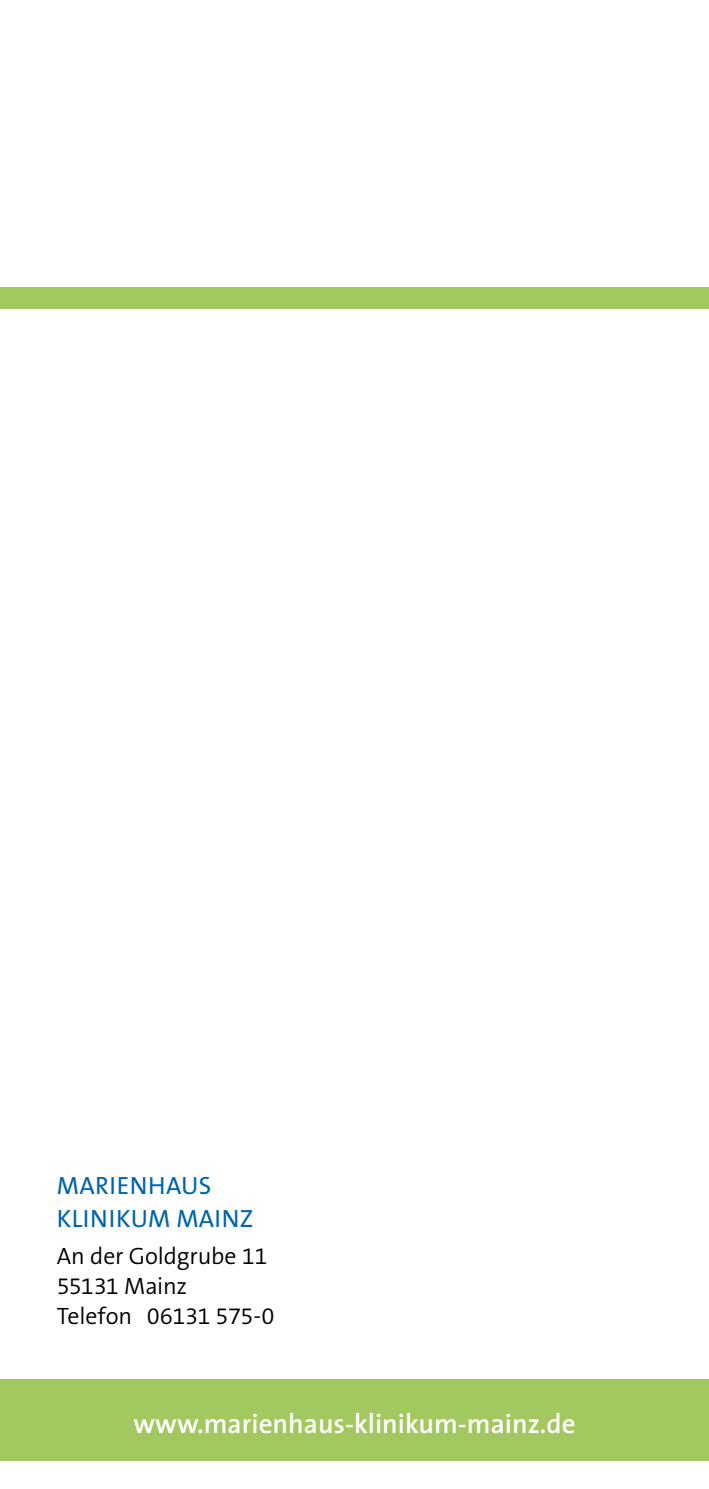
<style>
.page{position:relative;width:709px;height:1489px;background:#fff}
.page>*{position:absolute;margin:0;border:0;box-sizing:border-box;transform-origin:0 0}
.t1{font:600 27.5px "The Sans";color:#fff}
.t2{font:25px/32.5px "The Sans B W5 Plain";letter-spacing:.015em;color:#0065a9}
.t3{font:300 23.75px/30px "The Sans B W4";letter-spacing:-.01em;color:#000}
</style>
<div class="page">
<div style="left:0;top:287px;width:709px;height:21px;background:#a2c85f"></div>
<hr style="left:708px;top:315px;width:1px;height:316px;background:#528cc4">
<div style="left:0;top:1378px;width:709px;height:82px;background:#a2c85f"></div>
<p class="t2" style="left:57px;top:1169px;width:198px">MARIENHAUS<br>KLINIKUM MAINZ</p>
<p class="t3" style="left:57px;top:1240px;width:219px">An der Goldgrube 11<br>55131 Mainz<br>Telefon 06131 575-0</p>
<p class="t1" style="left:133px;top:1400px;width:444px">www.marienhaus-klinikum-mainz.de</p>
</div>
